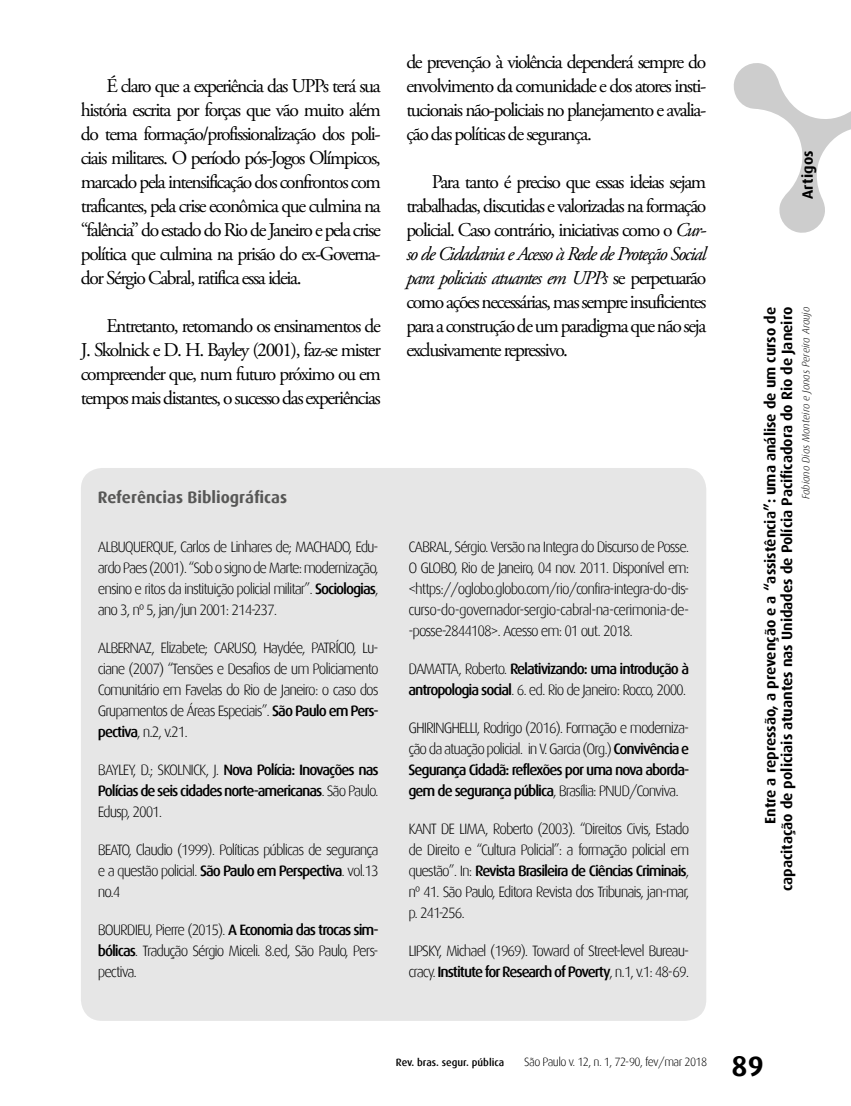
<style>
.page{position:relative;width:851px;height:1106px;background:#fff}
.page>*{position:absolute;margin:0;border:0;box-sizing:border-box;transform-origin:0 0}
.t1{font:700 28.5px "Dax";color:#000}
.t2{font:19.5px/24px "Adobe Garamond Pro";letter-spacing:-.07em;color:#000;text-align:justify}
.t3{font:700 16.5px "Dax";color:#575756}
.t4{font:300 15px/21px "Dax";letter-spacing:-.07em;color:#000;text-align:justify}
.t5{font:700 15px/16.5px "Dax";color:#000;text-align:right}
.t6{font:500 15px/21px "Dax";letter-spacing:-.07em;color:#000;text-align:justify}
.t7{font:300 12px "Dax";letter-spacing:-.05em;color:#000}
.t8{font:italic 300 10.5px "Dax";color:#000}
.t9{font:500 10.5px "Dax";color:#000}
.s1{font-style:italic}
.s2{font-weight:500}
.s3{font-weight:300}
</style>
<div class="page">
<svg style="left:733px;top:63px;width:117px;height:170px"></svg>
<div style="left:81px;top:468px;width:625px;height:552px;background:#e6e6e6;border-radius:21px"></div>
<p class="t2" style="left:81px;top:75px;width:301px;text-indent:26px">É claro que a experiência das UPPs terá sua história escrita por forças que vão muito além do tema formação/profissionalização dos poli&shy;ciais militares. O período pós-Jogos Olímpicos, marcado pela intensificação dos confrontos com traficantes, pela crise econômica que culmina na “falência” do estado do Rio de Janeiro e pela crise política que culmina na prisão do ex-Governa&shy;dor Sérgio Cabral, ratifica essa ideia.</p>
<h2 class="t2" style="left:81px;top:315px;width:301px;text-indent:26px">Entretanto, retomando os ensinamentos de J. Skolnick e D. H. Bayley (2001), faz-se mister compreender que, num futuro próximo ou em tempos mais distantes, o sucesso das experiências</h2>
<h2 class="t2" style="left:406px;top:51px;width:301px">de prevenção à violência dependerá sempre do envolvimento da comunidade e dos atores insti&shy;tucionais não-policiais no planejamento e avalia&shy;ção das políticas de segurança.</h2>
<p class="t2" style="left:406px;top:171px;width:301px;text-indent:26px">Para tanto é preciso que essas ideias sejam trabalhadas, discutidas e valorizadas na formação policial. Caso contrário, iniciativas como o <span class="s1">Cur&shy;so de Cidadania e Acesso à Rede de Proteção Social para policiais atuantes em UPPs</span> se perpetuarão como ações necessárias, mas sempre insuficientes para a construção de um paradigma que não seja exclusivamente repressivo.</p>
<p class="t3" style="left:98px;top:488px;width:191px">Referências Bibliográficas</p>
<p class="t4" style="left:98px;top:536px;width:282px">ALBUQUERQUE, Carlos de Linhares de; MACHADO, Edu&shy;ardo Paes (2001). “Sob o signo de Marte: modernização, ensino e ritos da instituição policial militar”. <span class="s2">Sociologias</span>, ano 3, nº 5, jan/jun 2001: 214-237.</p>
<p class="t4" style="left:98px;top:637px;width:282px">ALBERNAZ, Elizabete; CARUSO, Haydée, PATRÍCIO, Lu&shy;ciane (2007) “Tensões e Desafios de um Policiamento Comunitário em Favelas do Rio de Janeiro: o caso dos Grupamentos de Áreas Especiais”. <span class="s2">São Paulo em Pers&shy;pectiva</span>, n.2, v.21.</p>
<p class="t6" style="left:98px;top:759px;width:282px"><span class="s3">BAYLEY, D.; SKOLNICK, J.</span> Nova Polícia: Inovações nas Polícias de seis cidades norte-americanas<span class="s3">. São Paulo.<br>Edusp, 2001.</span></p>
<p class="t4" style="left:98px;top:839px;width:282px">BEATO, Claudio (1999). Políticas públicas de segurança e a questão policial. <span class="s2">São Paulo em Perspectiva</span>. vol.13 no.4</p>
<p class="t4" style="left:98px;top:919px;width:282px">BOURDIEU, Pierre (2015). <span class="s2">A Economia das trocas sim&shy;bólicas</span>. Tradução Sérgio Miceli. 8.ed, São Paulo, Pers&shy;pectiva.</p>
<p class="t4" style="left:408px;top:536px;width:282px">CABRAL, Sérgio. Versão na Integra do Discurso de Posse.<br>O GLOBO, Rio de Janeiro, 04 nov. 2011. Disponível em: &lt;https://oglobo.globo.com/rio/confira-integra-do-dis&shy;curso-do-governador-sergio-cabral-na-cerimonia-de--posse-2844108&gt;. Acesso em: 01 out. 2018.</p>
<p class="t4" style="left:408px;top:658px;width:282px">DAMATTA, Roberto. <span class="s2">Relativizando: uma introdução à antropologia social</span>. 6. ed. Rio de Janeiro: Rocco, 2000.</p>
<p class="t4" style="left:408px;top:717px;width:282px">GHIRINGHELLI, Rodrigo (2016). Formação e moderniza&shy;ção da atuação policial. in V. Garcia (Org.) <span class="s2">Convivência e Segurança Cidadã: reflexões por uma nova aborda&shy;gem de segurança pública</span>, Brasília: PNUD/Conviva.</p>
<p class="t4" style="left:408px;top:818px;width:282px">KANT DE LIMA, Roberto (2003). “Direitos Civis, Estado de Direito e “Cultura Policial”: a formação policial em questão”. In: <span class="s2">Revista Brasileira de Ciências Criminais</span>, nº 41. São Paulo, Editora Revista dos Tribunais, jan-mar, p. 241-256.</p>
<p class="t4" style="left:408px;top:940px;width:282px">LIPSKY, Michael (1969). Toward of Street-level Bureau&shy;cracy. <span class="s2">Institute for Research of Poverty</span>, n.1, v.1: 48-69.</p>
<p class="t5" style="left:799px;top:199px;width:50px;rotate:-90deg">Artigos</p>
<p class="t5" style="left:762px;top:891px;width:586px;rotate:-90deg">Entre a repressão, a prevenção e a “assistência”: uma análise de um curso de capacitação de policiais atuantes nas Unidades de Polícia Pacificadora do Rio de Janeiro</p>
<p class="t8" style="left:799px;top:499px;width:194px;rotate:-90deg">Fabiano Dias Monteiro e Jonas Pereira Araujo</p>
<p class="t9" style="left:396px;top:1056px;width:110px">Rev. bras. segur. pública</p>
<p class="t7" style="left:524px;top:1054px;width:184px">São Paulo v. 12, n. 1, 72-90, fev/mar 2018</p>
<h1 class="t1" style="left:731px;top:1049px;width:34px">89</h1>
</div>
